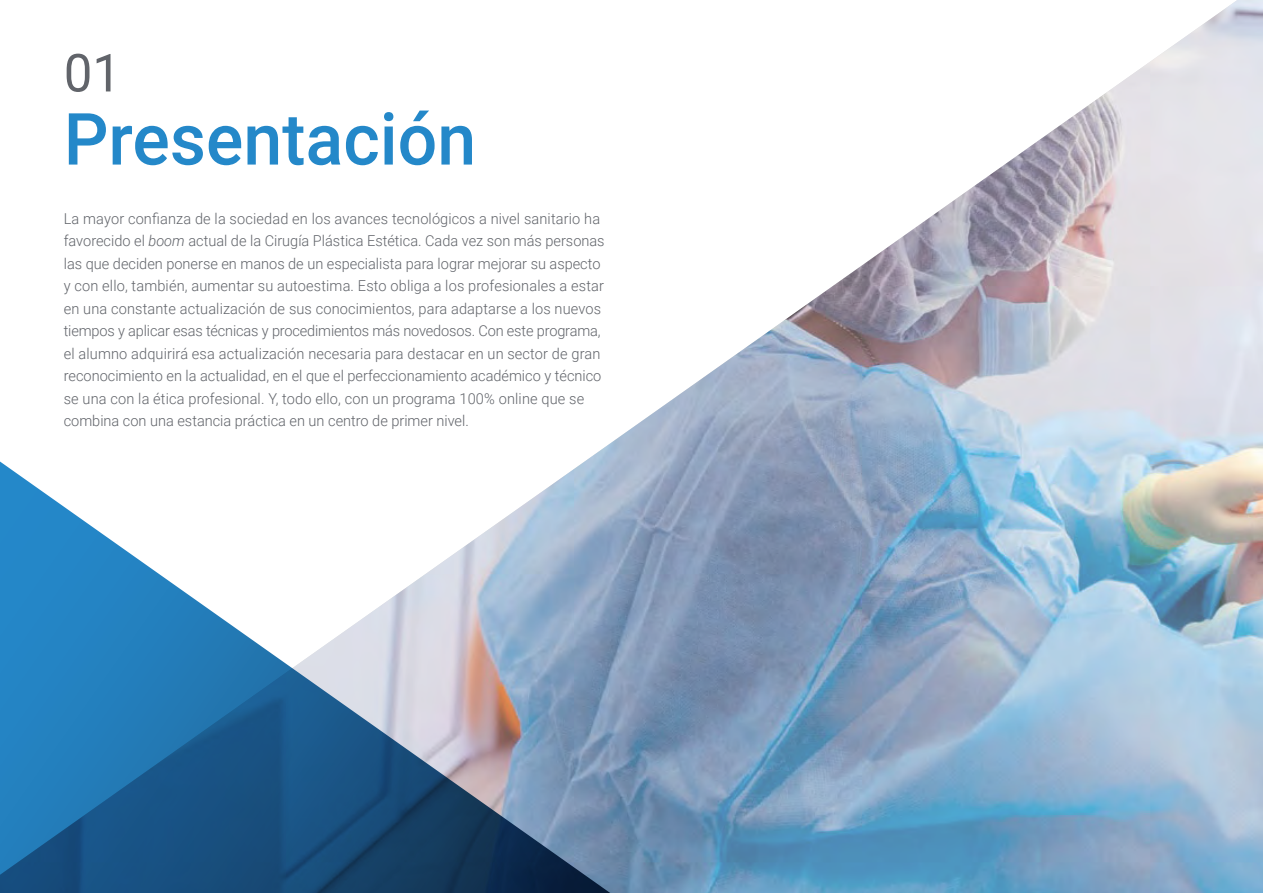
<style>
.page{position:relative;width:1263px;height:893px;background:#fff}
.page>*{position:absolute;margin:0;border:0;box-sizing:border-box;transform-origin:0 0}
.t1{font:500 72px "Roboto";color:#2488c9}
.t2{font:52.5px "Roboto";color:#61646a}
.t3{font:300 15px/22.5px "Roboto";color:#61646a}
.s1{font-style:italic}
</style>
<div class="page">
<img style="left:607px;top:0;width:656px;height:893px">
<svg style="left:0;top:446px;width:640px;height:447px"></svg>
<h2 class="t2" style="left:64px;top:36px;width:59px">01</h2>
<h1 class="t1" style="left:64px;top:89px;width:414px">Presentación</h1>
<p class="t3" style="left:64px;top:207px;width:542px">La mayor confianza de la sociedad en los avances tecnológicos a nivel sanitario ha favorecido el <span class="s1">boom</span> actual de la Cirugía Plástica Estética. Cada vez son más personas las que deciden ponerse en manos de un especialista para lograr mejorar su aspecto y con ello, también, aumentar su autoestima. Esto obliga a los profesionales a estar en una constante actualización de sus conocimientos, para adaptarse a los nuevos tiempos y aplicar esas técnicas y procedimientos más novedosos. Con este programa, el alumno adquirirá esa actualización necesaria para destacar en un sector de gran reconocimiento en la actualidad, en el que el perfeccionamiento académico y técnico se una con la ética profesional. Y, todo ello, con un programa 100% online que se combina con una estancia práctica en un centro de primer nivel.</p>
</div>
